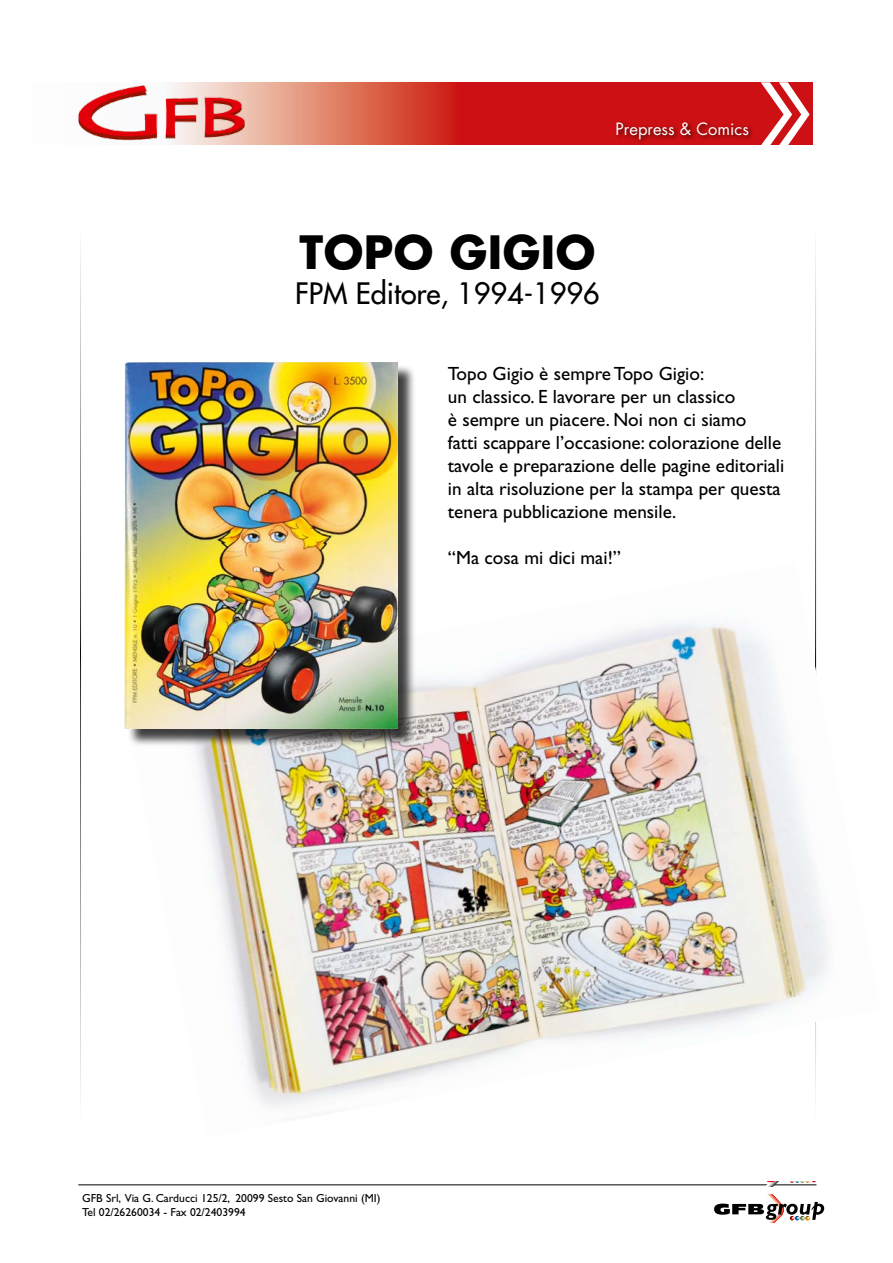
<style>
.page{position:relative;width:893px;height:1263px;background:#fff}
.page>*{position:absolute;margin:0;border:0;box-sizing:border-box;transform-origin:0 0}
.t1{font:700 44.7px "Futura";letter-spacing:.01em;color:#000}
.t2{font:500 28.8px "Futura Std";color:#000}
.t3{font:19.2px/23px "Gill Sans";color:#000}
.t4{font:16.5px "Futura";color:#fff}
.t5{font:11.7px/14px "Gill Sans";color:#000}
</style>
<div class="page">
<img style="left:124px;top:562px;width:705px;height:545px">
<div style="left:127px;top:365px;width:289px;height:382px;background:#000;opacity:.75"></div>
<img style="left:125px;top:362px;width:272px;height:367px">
<hr style="left:78px;top:1184px;width:738px;height:1px;background:#000">
<svg style="left:766px;top:1181px;width:51px;height:6px"></svg>
<svg style="left:714px;top:1194px;width:110px;height:28px"></svg>
<svg style="left:257px;top:83px;width:555px;height:62px;background:#d33931"></svg>
<img style="left:78px;top:82px;width:179px;height:63px">
<div style="left:615px;top:120px;width:140px;height:25px;background:#000;opacity:.7"></div>
<svg style="left:761px;top:82px;width:49px;height:63px"></svg>
<p class="t4" style="left:616px;top:117px;width:135px">Prepress &amp; Comics</p>
<h1 class="t1" style="left:300px;top:221px;width:297px">TOPO GIGIO</h1>
<h2 class="t2" style="left:295px;top:275px;width:306px">FPM Editore, 1994-1996</h2>
<p class="t3" style="left:448px;top:362px;width:338px">Topo Gigio è sempre Topo Gigio:<br>un classico. E lavorare per un classico<br>è sempre un piacere. Noi non ci siamo<br>fatti scappare l’occasione: colorazione delle tavole e preparazione delle pagine editoriali in alta risoluzione per la stampa per questa tenera pubblicazione mensile.</p>
<p class="t3" style="left:448px;top:546px;width:175px">“Ma cosa mi dici mai!”</p>
<p class="t5" style="left:82px;top:1191px;width:300px">GFB Srl, Via G. Carducci 125/2, 20099 Sesto San Giovanni (MI)<br>Tel 02/26260034 - Fax 02/2403994</p>
</div>
